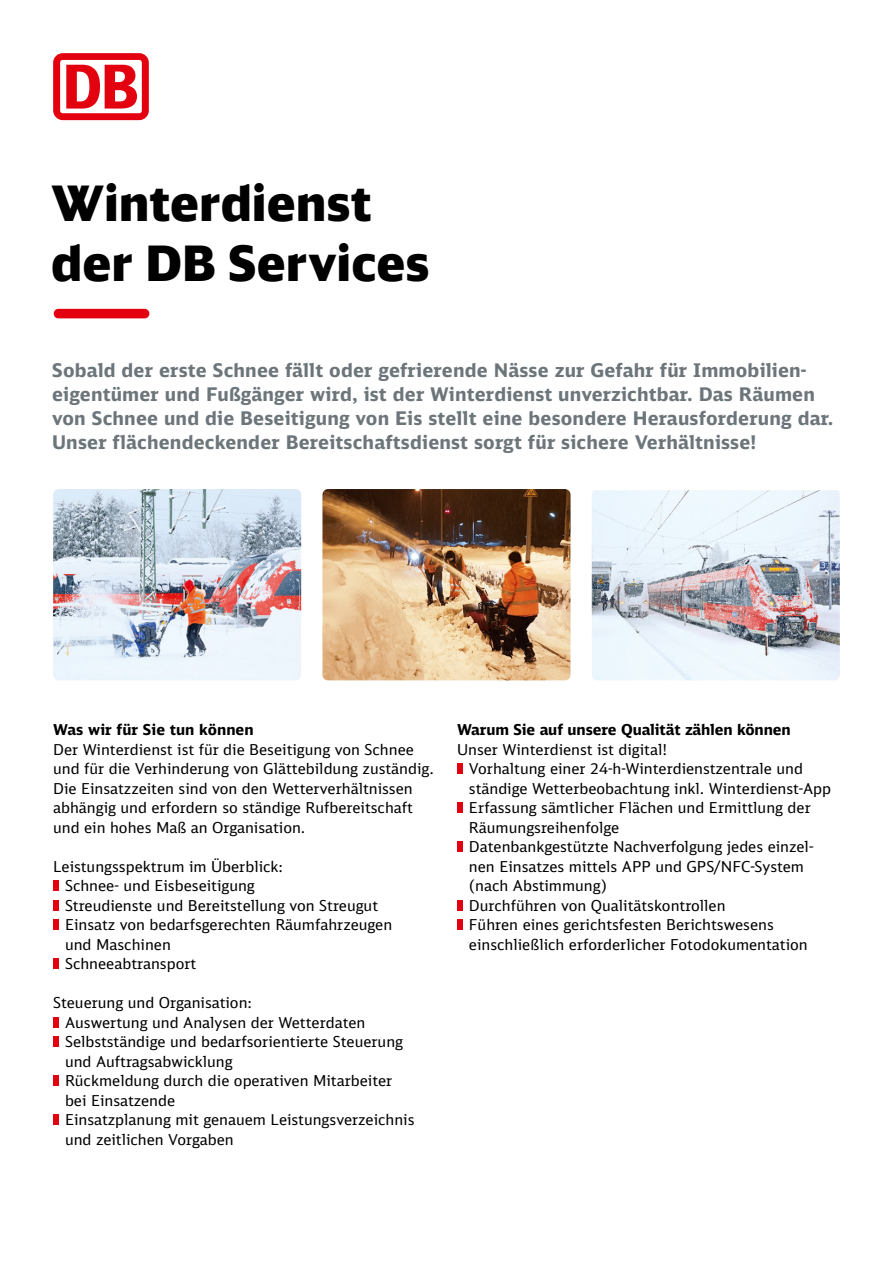
<style>
.page{position:relative;width:893px;height:1263px;background:#fff}
.page>*{position:absolute;margin:0;border:0;box-sizing:border-box;transform-origin:0 0}
.t1{font:900 48.75px/60px "DB Head";letter-spacing:.01em;color:#000}
.t2{font:700 18.75px/24px "DB Sans";letter-spacing:.01em;color:#6c757a}
.t3{font:15px/19.5px "DB Sans";color:#000}
.t4{font:700 15px "DB Sans";letter-spacing:-.005em;color:#000}
</style>
<div class="page">
<div style="left:53px;top:53px;width:96px;height:67px;background:#e3000f;border-radius:10px"></div>
<div style="left:60px;top:60px;width:82px;height:53px;background:#fff;border-radius:3px"></div>
<svg style="left:66px;top:65px;width:71px;height:44px"></svg>
<div style="left:54px;top:309px;width:95px;height:9px;background:#e3000f;border-radius:5px"></div>
<div style="left:53px;top:880px;width:6px;height:11px;background:#e3000f"></div>
<div style="left:53px;top:900px;width:6px;height:11px;background:#e3000f"></div>
<div style="left:53px;top:919px;width:6px;height:11px;background:#e3000f"></div>
<div style="left:53px;top:958px;width:6px;height:11px;background:#e3000f"></div>
<div style="left:53px;top:1017px;width:6px;height:11px;background:#e3000f"></div>
<div style="left:53px;top:1036px;width:6px;height:11px;background:#e3000f"></div>
<div style="left:53px;top:1075px;width:6px;height:11px;background:#e3000f"></div>
<div style="left:53px;top:1114px;width:6px;height:11px;background:#e3000f"></div>
<div style="left:457px;top:763px;width:6px;height:11px;background:#e3000f"></div>
<div style="left:457px;top:802px;width:6px;height:11px;background:#e3000f"></div>
<div style="left:457px;top:841px;width:6px;height:11px;background:#e3000f"></div>
<div style="left:457px;top:900px;width:6px;height:11px;background:#e3000f"></div>
<div style="left:457px;top:919px;width:6px;height:11px;background:#e3000f"></div>
<img style="left:592px;top:490px;width:248px;height:190px">
<img style="left:322px;top:489px;width:248px;height:191px">
<img style="left:53px;top:489px;width:248px;height:191px">
<h1 class="t1" style="left:51px;top:171px;width:380px">Winterdienst der DB Services</h1>
<p class="t2" style="left:52px;top:357px;width:783px">Sobald der erste Schnee fällt oder gefrierende Nässe zur Gefahr für Immobilien&shy;eigentümer und Fußgänger wird, ist der Winterdienst unverzichtbar. Das Räumen von Schnee und die Beseitigung von Eis stellt eine besondere Herausforderung dar.<br>Unser flächendeckender Bereitschaftsdienst sorgt für sichere Verhältnisse!</p>
<p class="t4" style="left:53px;top:720px;width:202px">Was wir für Sie tun können</p>
<p class="t3" style="left:53px;top:739px;width:382px">Der Winterdienst ist für die Beseitigung von Schnee und für die Verhinderung von Glättebildung zuständig.<br>Die Einsatzzeiten sind von den Wetterverhältnissen abhängig und erfordern so ständige Rufbereitschaft und ein hohes Maß an Organisation.</p>
<p class="t3" style="left:65px;top:856px;width:329px;text-indent:-12px">Leistungsspektrum im Überblick:<br>Schnee- und Eisbeseitigung<br>Streudienste und Bereitstellung von Streugut<br>Einsatz von bedarfsgerechten Räumfahrzeugen und Maschinen<br>Schneeabtransport</p>
<p class="t3" style="left:65px;top:993px;width:351px;text-indent:-12px">Steuerung und Organisation:<br>Auswertung und Analysen der Wetterdaten Selbstständige und bedarfsorientierte Steuerung und Auftragsabwicklung<br>Rückmeldung durch die operativen Mitarbeiter bei Einsatzende<br>Einsatzplanung mit genauem Leistungsverzeichnis und zeitlichen Vorgaben</p>
<p class="t4" style="left:457px;top:720px;width:335px">Warum Sie auf unsere Qualität zählen können</p>
<p class="t3" style="left:469px;top:739px;width:364px;text-indent:-12px">Unser Winterdienst ist digital!<br>Vorhaltung einer 24-h-Winterdienstzentrale und ständige Wetterbeobachtung inkl. Winterdienst-App Erfassung sämtlicher Flächen und Ermittlung der Räumungsreihenfolge<br>Datenbankgestützte Nachverfolgung jedes einzel&shy;nen Einsatzes mittels APP und GPS/NFC-System (nach Abstimmung)<br>Durchführen von Qualitätskontrollen<br>Führen eines gerichtsfesten Berichtswesens einschließlich erforderlicher Fotodokumentation</p>
</div>
